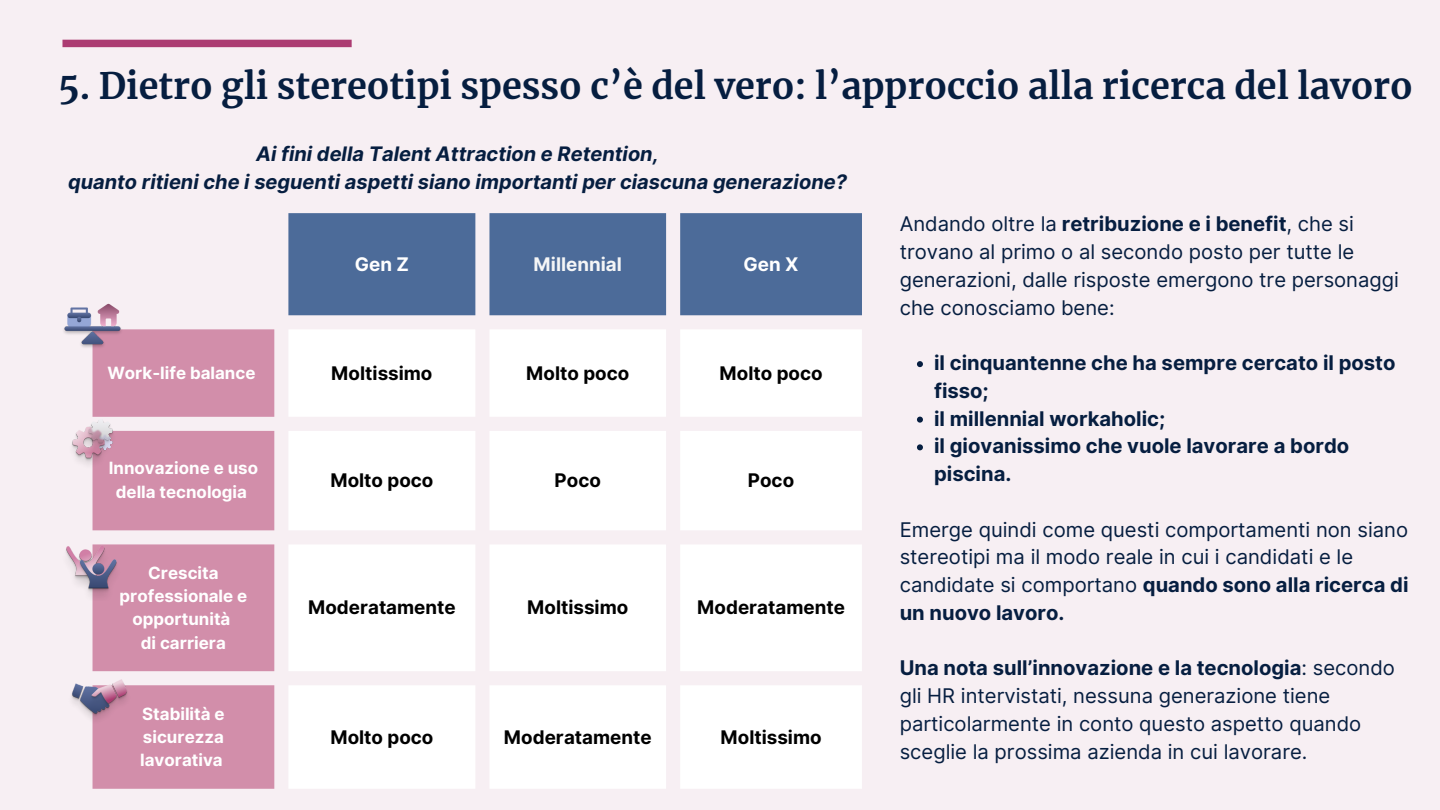
<style>
.page{position:relative;width:1440px;height:810px;background:#f7eff3}
.page>*{position:absolute;margin:0;border:0;box-sizing:border-box;transform-origin:0 0}
.t1{font:700 36px "Merriweather";color:#061e40}
.t2{font:20.2px/27.8px "Inter";color:#061e40}
.t3{font:700 20.2px/27.8px "Inter";color:#061e40}
.t4{font:italic 700 20px/27.8px "Inter";color:#061e40;text-align:center}
.t5{font:700 18.8px "Inter";color:#000}
.t6{font:700 18.8px "Inter";color:#f4f5f6}
.t7{font:700 18.8px "Inter";color:#fff}
.t8{font:700 16.9px/23.2px "Inter";color:#fff;text-align:center}
.s1{font-weight:700}
</style>
<div class="page">
<svg style="left:288px;top:213px;width:574px;height:102px;background:#56739e"></svg>
<svg style="left:93px;top:329px;width:181px;height:460px;background:#d596b0"></svg>
<svg style="left:289px;top:330px;width:573px;height:459px;fill:#fff"></svg>
<img style="left:64px;top:303px;width:61px;height:55px">
<img style="left:72px;top:419px;width:48px;height:53px">
<img style="left:66px;top:533px;width:59px;height:68px">
<img style="left:71px;top:680px;width:62px;height:47px">
<svg style="left:917px;top:361px;width:6px;height:6px"></svg>
<svg style="left:917px;top:417px;width:6px;height:6px"></svg>
<svg style="left:917px;top:444px;width:6px;height:6px"></svg>
<div style="left:62px;top:40px;width:290px;height:7px;background:#ac3c72"></div>
<p class="t1" style="left:58px;top:64px;width:1357px">5. Dietro gli stereotipi spesso c’è del vero: l’approccio alla ricerca del lavoro</p>
<p class="t4" style="left:68px;top:140px;width:780px">Ai fini della Talent Attraction e Retention,<br>quanto ritieni che i seguenti aspetti siano importanti per ciascuna generazione?</p>
<p class="t2" style="left:900px;top:210px;width:501px">Andando oltre la <span class="s1">retribuzione e i benefit</span>, che si trovano al primo o al secondo posto per tutte le generazioni, dalle risposte emergono tre personaggi che conosciamo bene:</p>
<p class="t3" style="left:934px;top:349px;width:463px">il cinquantenne che ha sempre cercato il posto fisso;</p>
<p class="t3" style="left:934px;top:404px;width:233px">il millennial workaholic;</p>
<p class="t3" style="left:934px;top:432px;width:417px">il giovanissimo che vuole lavorare a bordo piscina.</p>
<p class="t2" style="left:900px;top:515px;width:510px">Emerge quindi come questi comportamenti non siano stereotipi ma il modo reale in cui i candidati e le candidate si comportano <span class="s1">quando sono alla ricerca di un nuovo lavoro.</span></p>
<p class="t2" style="left:900px;top:654px;width:497px"><span class="s1">Una nota sull’innovazione e la tecnologia</span>: secondo gli HR intervistati, nessuna generazione tiene particolarmente in conto questo aspetto quando sceglie la prossima azienda in cui lavorare.</p>
<h1 class="t7" style="left:355px;top:253px;width:56px">Gen Z</h1>
<h2 class="t6" style="left:534px;top:253px;width:90px">Millennial</h2>
<p class="t7" style="left:744px;top:253px;width:56px">Gen X</p>
<p class="t8" style="left:107px;top:361px;width:150px">Work-life balance</p>
<p class="t5" style="left:331px;top:362px;width:103px">Moltissimo</p>
<p class="t5" style="left:526px;top:362px;width:105px">Molto poco</p>
<p class="t5" style="left:720px;top:362px;width:105px">Molto poco</p>
<p class="t8" style="left:109px;top:457px;width:151px">Innovazione e uso della tecnologia</p>
<p class="t5" style="left:330px;top:469px;width:105px">Molto poco</p>
<p class="t5" style="left:555px;top:469px;width:48px">Poco</p>
<p class="t5" style="left:748px;top:469px;width:48px">Poco</p>
<p class="t8" style="left:119px;top:561px;width:129px">Crescita professionale e opportunità</p>
<p class="t8" style="left:141px;top:631px;width:87px">di carriera</p>
<p class="t5" style="left:308px;top:596px;width:149px">Moderatamente</p>
<p class="t5" style="left:527px;top:596px;width:103px">Moltissimo</p>
<p class="t5" style="left:697px;top:596px;width:149px">Moderatamente</p>
<p class="t8" style="left:140px;top:702px;width:86px;text-align:justify">Stabilità e sicurezza lavorativa</p>
<p class="t5" style="left:330px;top:726px;width:105px">Molto poco</p>
<p class="t5" style="left:504px;top:726px;width:149px">Moderatamente</p>
<p class="t5" style="left:720px;top:726px;width:103px">Moltissimo</p>
</div>
